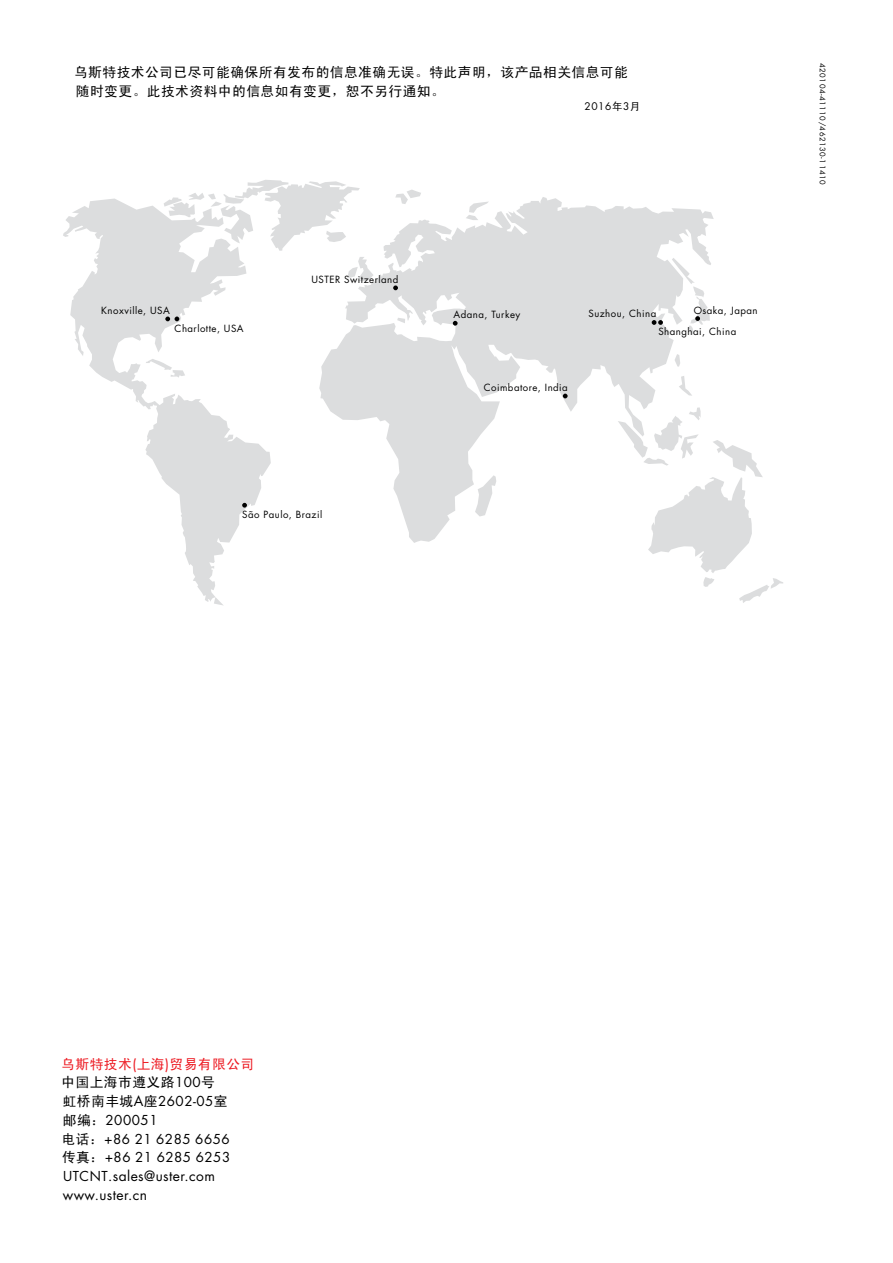
<style>
.page{position:relative;width:893px;height:1263px;background:#fff}
.page>*{position:absolute;margin:0;border:0;box-sizing:border-box;transform-origin:0 0}
.t1{font:13.8px/18.8px "Sim Hei";letter-spacing:.03em;color:#000}
.t2{font:13.8px/18.8px "Futura Std";letter-spacing:.03em;color:#000}
.t3{font:13.35px/18.8px "Futura Std";letter-spacing:.04em;color:#000}
.t4{font:10.2px "Futura Std";color:#000}
.t5{font:9.6px "Futura Std";letter-spacing:.05em;color:#000}
.t6{font:7.5px "Futura Std";letter-spacing:.07em;color:#000}
.s1{font-family:"Sim Hei";font-size:10.5px}
.s2{color:#ed1b23}
.s3{font-family:"Futura Std";color:#ed1b23}
.s4{font-family:"Futura Std";font-size:13.35px}
.s5{font-family:"Futura Std"}
.s6{font-family:"Sim Hei";font-size:13.8px}
.s7{font-size:13.8px}
.s8{font-size:13.35px}
</style>
<div class="page">
<svg style="left:214px;top:602px;width:9px;height:3px"></svg>
<svg style="left:648px;top:440px;width:135px;height:163px"></svg>
<svg style="left:395px;top:190px;width:26px;height:7px"></svg>
<svg style="left:63px;top:199px;width:208px;height:403px"></svg>
<svg style="left:164px;top:180px;width:196px;height:71px"></svg>
<svg style="left:319px;top:197px;width:395px;height:346px;fill:#dcddde"></svg>
<svg style="left:146px;top:359px;width:39px;height:19px"></svg>
<svg style="left:347px;top:257px;width:27px;height:24px"></svg>
<svg style="left:397px;top:318px;width:8px;height:5px"></svg>
<svg style="left:675px;top:354px;width:5px;height:13px"></svg>
<svg style="left:672px;top:258px;width:38px;height:77px"></svg>
<svg style="left:652px;top:320px;width:11px;height:5px"></svg>
<svg style="left:563px;top:394px;width:5px;height:4px"></svg>
<svg style="left:453px;top:321px;width:5px;height:5px"></svg>
<svg style="left:393px;top:285px;width:5px;height:5px"></svg>
<svg style="left:242px;top:503px;width:5px;height:5px"></svg>
<svg style="left:165px;top:317px;width:14px;height:4px"></svg>
<h1 class="t1" style="left:74px;top:63px;width:555px">乌斯特技术公司已尽可能确保所有发布的信息准确无误。特此声明，该产品相关信息可能随时变更。此技术资料中的信息如有变更，恕不另行通知。</h1>
<p class="t4" style="left:584px;top:99px;width:58px">2016<span class="s1">年</span>3<span class="s1">月</span></p>
<p class="t5" style="left:101px;top:305px;width:70px">Knoxville, USA</p>
<p class="t5" style="left:175px;top:322px;width:71px">Charlotte, USA</p>
<p class="t5" style="left:311px;top:273px;width:88px">USTER Switzerland</p>
<p class="t5" style="left:242px;top:508px;width:82px">São Paulo, Brazil</p>
<p class="t5" style="left:453px;top:308px;width:68px">Adana, Turkey</p>
<p class="t5" style="left:484px;top:381px;width:86px">Coimbatore, India</p>
<p class="t5" style="left:694px;top:304px;width:65px">Osaka, Japan</p>
<p class="t5" style="left:658px;top:325px;width:79px">Shanghai, China</p>
<p class="t5" style="left:588px;top:308px;width:69px">Suzhou, China</p>
<p class="t6" style="left:827px;top:63px;width:123px;rotate:90deg">420104-41110/462130-11410</p>
<h1 class="t1" style="left:61px;top:1054px;width:195px"><span class="s2">乌斯特技术</span><span class="s3">(</span><span class="s2">上海</span><span class="s3">)</span><span class="s2">贸易有限公司</span>中国上海市遵义路<span class="s4">100</span>号<br>虹桥南丰城<span class="s5">A</span>座<span class="s4">2602</span><span class="s5">-</span><span class="s4">05</span>室</h1>
<h2 class="t3" style="left:62px;top:1111px;width:170px"><span class="s6">邮编：</span>200051<br><span class="s6">电话：</span><span class="s7">+</span>86 21 6285 6656<span class="s6">传真：</span><span class="s7">+</span>86 21 6285 6253</h2>
<h1 class="t2" style="left:63px;top:1166px;width:154px"><span class="s8">UTCNT</span>.sales@uster.com www.uster.cn</h1>
</div>
